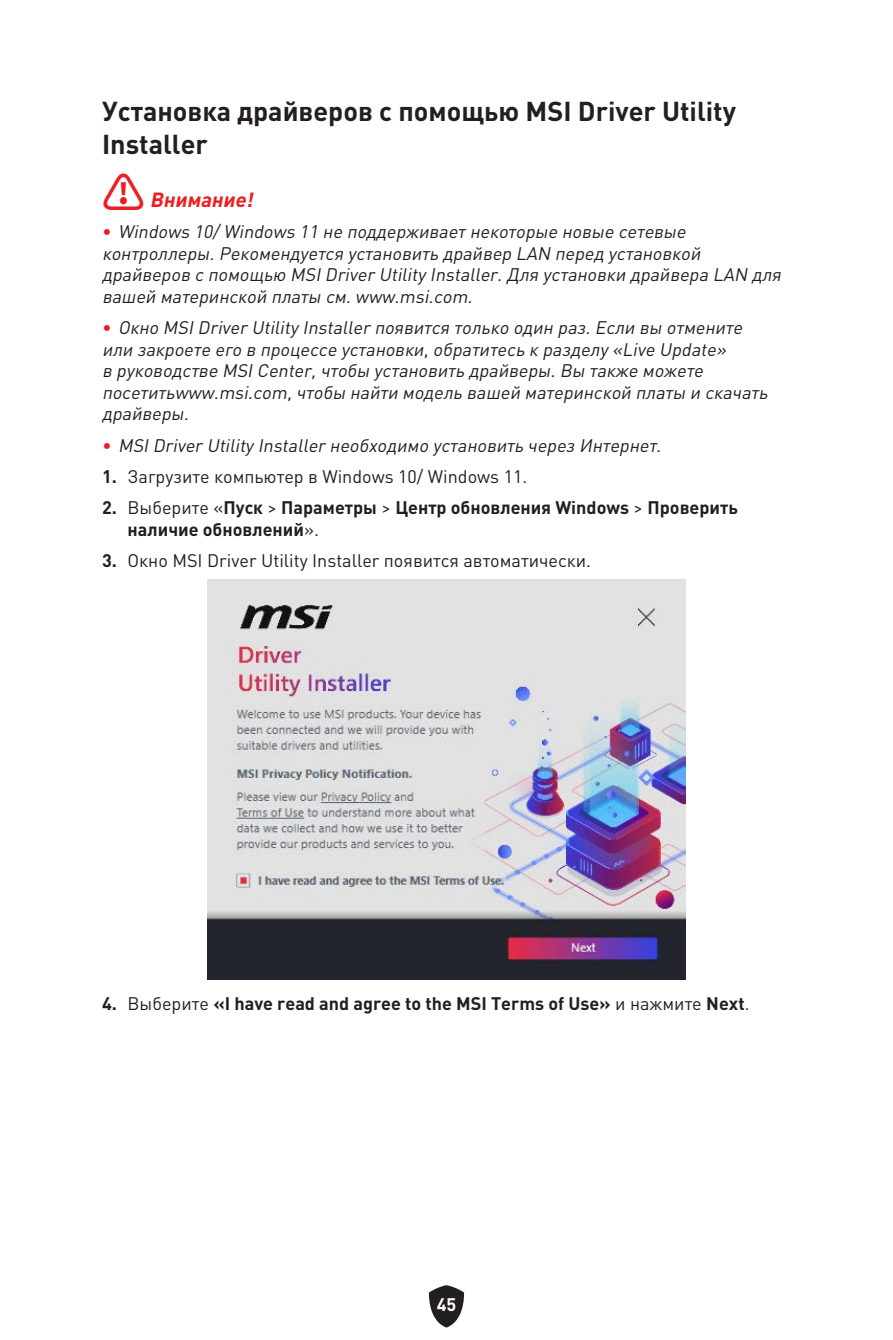
<style>
.page{position:relative;width:893px;height:1340px;background:#fff}
.page>*{position:absolute;margin:0;border:0;box-sizing:border-box;transform-origin:0 0}
.t1{font:700 27px/32.4px "MSI Din Pro Noto CJK";color:#231f20}
.t2{font:italic 700 20.25px "MSI Din Pro Noto CJK";color:#ee1d23}
.t3{font:italic 18px/21.6px "MSI Din Pro Noto CJK";color:#231f20}
.t4{font:700 18px/21.6px "MSI Din Pro Noto CJK";color:#231f20}
.t5{font:18px "MSI Din Pro Noto CJK";color:#231f20}
.t6{font:700 18px "MSI Din Pro Noto CJK";color:#fff}
.s1{font-style:normal;font-size:42.75px}
.s2{font-weight:700;font-style:normal;color:#ee1d23}
.s3{font-weight:700}
.s4{font-weight:400}
</style>
<div class="page">
<svg style="left:429px;top:1285px;width:35px;height:42px"></svg>
<img style="left:207px;top:580px;width:479px;height:399px">
<h1 class="t1" style="left:102px;top:96px;width:635px">Установка драйверов с помощью MSI Driver Utility<br>Installer</h1>
<p class="t2" style="left:102px;top:188px;width:163px"><span class="s1">⚠</span> Внимание!</p>
<p class="t3" style="left:102px;top:221px;width:689px"><span class="s2">∙</span> Windows10/Windows11неподдерживаетнекоторыеновыесетевые контроллеры.РекомендуетсяустановитьдрайверLANпередустановкой драйверовспомощьюMSIDriverUtilityInstaller.ДляустановкидрайвераLANдля вашейматеринскойплатысм.www.msi.com.</p>
<p class="t3" style="left:102px;top:317px;width:676px"><span class="s2">∙</span> ОкноMSIDriverUtilityInstallerпоявитсятолькоодинраз.Есливыотмените илизакроетееговпроцессеустановки,обратитеськразделу«LiveUpdate» вруководствеMSICenter,чтобыустановитьдрайверы.Вытакжеможете посетитьwww.msi.com,чтобынайтимодельвашейматеринскойплатыискачать драйверы.</p>
<p class="t3" style="left:102px;top:434px;width:570px"><span class="s2">∙</span> MSIDriverUtilityInstallerнеобходимоустановитьчерезИнтернет.</p>
<p class="t5" style="left:102px;top:466px;width:427px"><span class="s3">1.</span> Загрузите компьютер в Windows 10/ Windows 11.</p>
<p class="t4" style="left:128px;top:497px;width:612px;text-indent:-26px">2. <span class="s4">Выберите «</span>Пуск <span class="s4">&gt;</span> Параметры <span class="s4">&gt;</span> Центр обновления Windows <span class="s4">&gt;</span> Проверить наличие обновлений<span class="s4">».</span></p>
<p class="t5" style="left:102px;top:550px;width:491px"><span class="s3">3.</span> Окно MSI Driver Utility Installer появится автоматически.</p>
<p class="t4" style="left:102px;top:993px;width:649px">4. <span class="s4">Выберите</span> «I have read and agree to the MSI Terms of Use» <span class="s4">и нажмите</span> Next<span class="s4">.</span></p>
<p class="t6" style="left:437px;top:1293px;width:21px">45</p>
</div>
